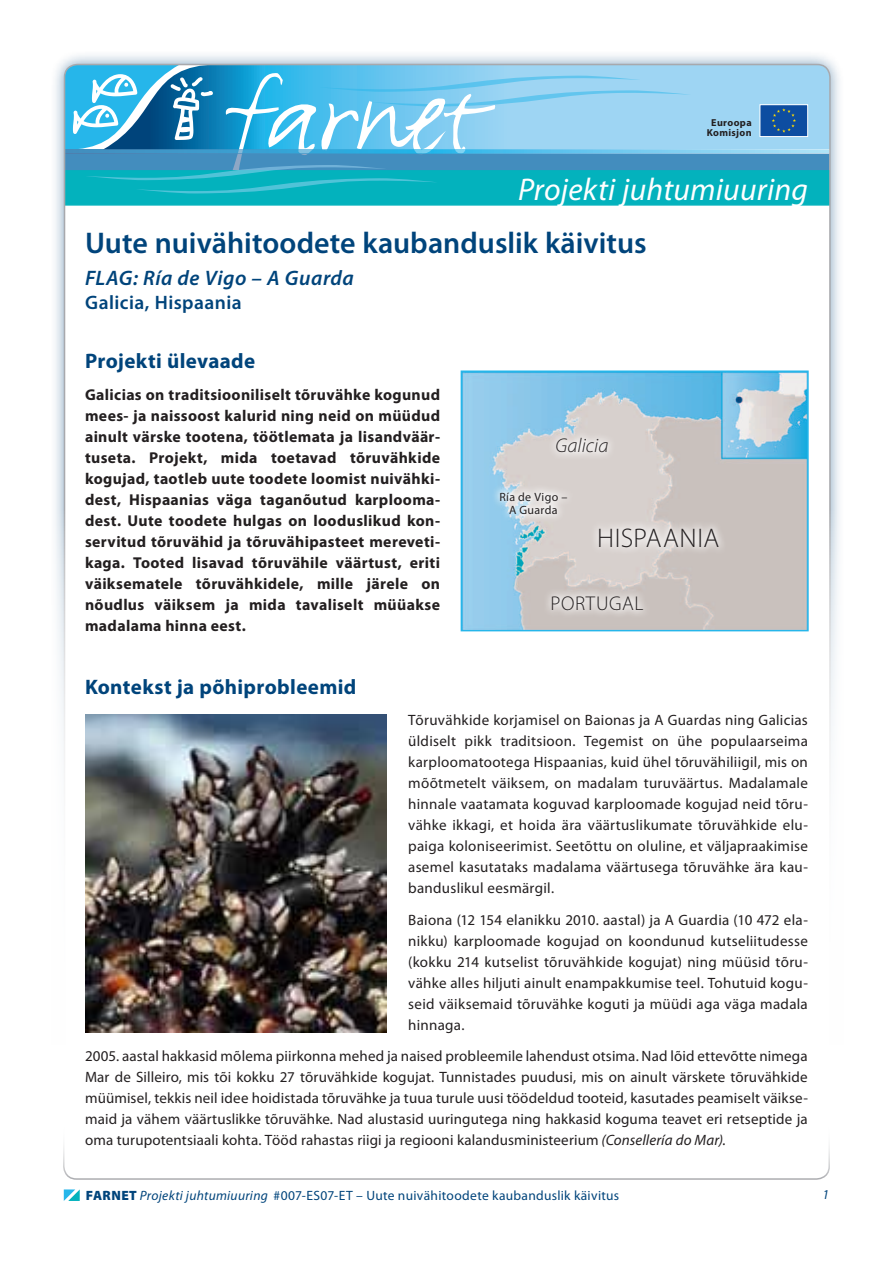
<style>
.page{position:relative;width:893px;height:1263px;background:#fff}
.page>*{position:absolute;margin:0;border:0;box-sizing:border-box;transform-origin:0 0}
.t1{font:italic 31.5px "Myriad Pro";letter-spacing:.005em;color:#fff}
.t2{font:600 30px "Myriad Pro";color:#00447b}
.t3{font:300 27px "Myriad Pro";letter-spacing:.025em;color:#231f20}
.t4{font:700 21px "Myriad Pro";letter-spacing:.015em;color:#00447b}
.t5{font:italic 600 21px "Myriad Pro";letter-spacing:.025em;color:#00447b}
.t6{font:300 19.95px "Myriad Pro";letter-spacing:.03em;color:#231f20}
.t7{font:italic 300 19.95px "Myriad Pro";letter-spacing:.005em;color:#231f20}
.t8{font:600 19.5px "Myriad Pro";letter-spacing:.02em;color:#00447b}
.t9{font:700 15.75px/21px "Myriad Pro";letter-spacing:.02em;color:#231f20;text-align:justify}
.t10{font:15px/21px "Myriad Pro";letter-spacing:.015em;color:#231f20;text-align:justify}
.t11{font:13.5px "Myriad Pro";letter-spacing:.02em;color:#00447b}
.t12{font:italic 13.5px "Myriad Pro";color:#00447b}
.t13{font:12px/13.5px "Myriad Pro";letter-spacing:.03em;color:#231f20;text-align:center}
.t14{font:700 10.05px/10.1px "Myriad Pro";letter-spacing:.035em;color:#231f20;text-align:center}
.s1{font-style:italic}
.s2{font-weight:900}
</style>
<div class="page">
<div style="left:49px;top:49px;width:796px;height:1166px;background:#00447b;opacity:.5"></div>
<div style="left:65px;top:65px;width:765px;height:1135px;background:#fff;border-radius:13px"></div>
<div style="left:691px;top:65px;width:139px;height:85px;background:#9ed5f3"></div>
<div style="left:65px;top:154px;width:765px;height:17px;background:#438dbe"></div>
<svg style="left:691px;top:150px;width:137px;height:4px"></svg>
<div style="left:65px;top:170px;width:765px;height:36px;background:#03b2bd;border:2px solid #03b2bd"></div>
<div style="left:0;top:510px;width:893px;height:753px;background:#fff"></div>
<svg style="left:65px;top:65px;width:626px;height:132px"></svg>
<svg style="left:63px;top:1146px;width:767px;height:34px"></svg>
<svg style="left:64px;top:1189px;width:16px;height:12px"></svg>
<div style="left:760px;top:105px;width:48px;height:32px;background:#0d4da1"></div>
<svg style="left:772px;top:108px;width:24px;height:25px"></svg>
<div style="left:760px;top:104px;width:48px;height:33px;border:1px solid #fff"></div>
<img style="left:85px;top:714px;width:302px;height:318px">
<img style="left:464px;top:373px;width:342px;height:255px">
<div style="left:461px;top:370px;width:348px;height:261px;border:2px solid #26b6ea"></div>
<svg style="left:491px;top:483px;width:84px;height:40px;background:#d1dae0"></svg>
<svg style="left:543px;top:587px;width:108px;height:32px;background:#d4cecb"></svg>
<svg style="left:590px;top:519px;width:137px;height:36px;background:#dcd6d4"></svg>
<svg style="left:548px;top:429px;width:69px;height:32px;background:#dddad8"></svg>
<p class="t14" style="left:707px;top:117px;width:46px">Euroopa<br>Komisjon</p>
<h1 class="t1" style="left:518px;top:170px;width:291px">Projekti juhtumiuuring</h1>
<h2 class="t2" style="left:85px;top:223px;width:563px">Uute nuivähitoodete kaubanduslik käivitus</h2>
<h3 class="t5" style="left:85px;top:265px;width:270px">FLAG: Ría de Vigo – A Guarda</h3>
<h3 class="t8" style="left:85px;top:290px;width:158px">Galicia, Hispaania</h3>
<h3 class="t4" style="left:85px;top:347px;width:172px">Projekti ülevaade</h3>
<p class="t9" style="left:85px;top:383px;width:357px">Galicias on traditsiooniliselt tõruvähke kogunud mees- ja naissoost kalurid ning neid on müüdud ainult värske tootena, töötlemata ja lisandväär&shy;tuseta. Projekt, mida toetavad tõruvähkide kogujad, taotleb uute toodete loomist nuivähki&shy;dest, Hispaanias väga taganõutud karplooma&shy;dest. Uute toodete hulgas on looduslikud kon&shy;servitud tõruvähid ja tõruvähipasteet mereveti&shy;kaga. Tooted lisavad tõruvähile väärtust, eriti väiksematele tõruvähkidele, mille järele on nõudlus väiksem ja mida tavaliselt müüakse madalama hinna eest.</p>
<h3 class="t4" style="left:85px;top:673px;width:273px">Kontekst ja põhiprobleemid</h3>
<h3 class="t7" style="left:555px;top:433px;width:55px">Galicia</h3>
<p class="t13" style="left:499px;top:490px;width:69px">Ría de Vigo –<br>A Guarda</p>
<h3 class="t3" style="left:597px;top:521px;width:124px">HISPAANIA</h3>
<h3 class="t6" style="left:550px;top:591px;width:94px">PORTUGAL</h3>
<p class="t10" style="left:408px;top:709px;width:401px">Tõruvähkide korjamisel on Baionas ja A Guardas ning Galicias üldiselt pikk traditsioon. Tegemist on ühe populaarseima karploomatootega Hispaanias, kuid ühel tõruvähiliigil, mis on mõõtmetelt väiksem, on madalam turuväärtus. Madalamale hinnale vaatamata koguvad karploomade kogujad neid tõru&shy;vähke ikkagi, et hoida ära väärtuslikumate tõruvähkide elu&shy;paiga koloniseerimist. Seetõttu on oluline, et väljapraakimise asemel kasutataks madalama väärtusega tõruvähke ära kau&shy;banduslikul eesmärgil.</p>
<p class="t10" style="left:408px;top:909px;width:401px">Baiona (12 154 elanikku 2010. aastal) ja A Guardia (10 472 ela&shy;nikku) karploomade kogujad on koondunud kutseliitudesse (kokku 214 kutselist tõruvähkide kogujat) ning müüsid tõru&shy;vähke alles hiljuti ainult enampakkumise teel. Tohutuid kogu&shy;seid väiksemaid tõruvähke koguti ja müüdi aga väga madala hinnaga.</p>
<p class="t10" style="left:85px;top:1045px;width:724px">2005. aastal hakkasid mõlema piirkonna mehed ja naised probleemile lahendust otsima. Nad lõid ettevõtte nimega Mar de Silleiro, mis tõi kokku 27 tõruvähkide kogujat. Tunnistades puudusi, mis on ainult värskete tõruvähkide müümisel, tekkis neil idee hoidistada tõruvähke ja tuua turule uusi töödeldud tooteid, kasutades peamiselt väikse&shy;maid ja vähem väärtuslikke tõruvähke. Nad alustasid uuringutega ning hakkasid koguma teavet eri retseptide ja oma turupotentsiaali kohta. Tööd rahastas riigi ja regiooni kalandusministeerium <span class="s1">(Consellería do Mar).</span></p>
<p class="t11" style="left:86px;top:1187px;width:535px"><span class="s2">FARNET</span> <span class="s1">Projekti juhtumiuuring</span> #007-ES07-ET – Uute nuivähitoodete kaubanduslik käivitus</p>
<p class="t12" style="left:822px;top:1186px;width:8px">1</p>
</div>
